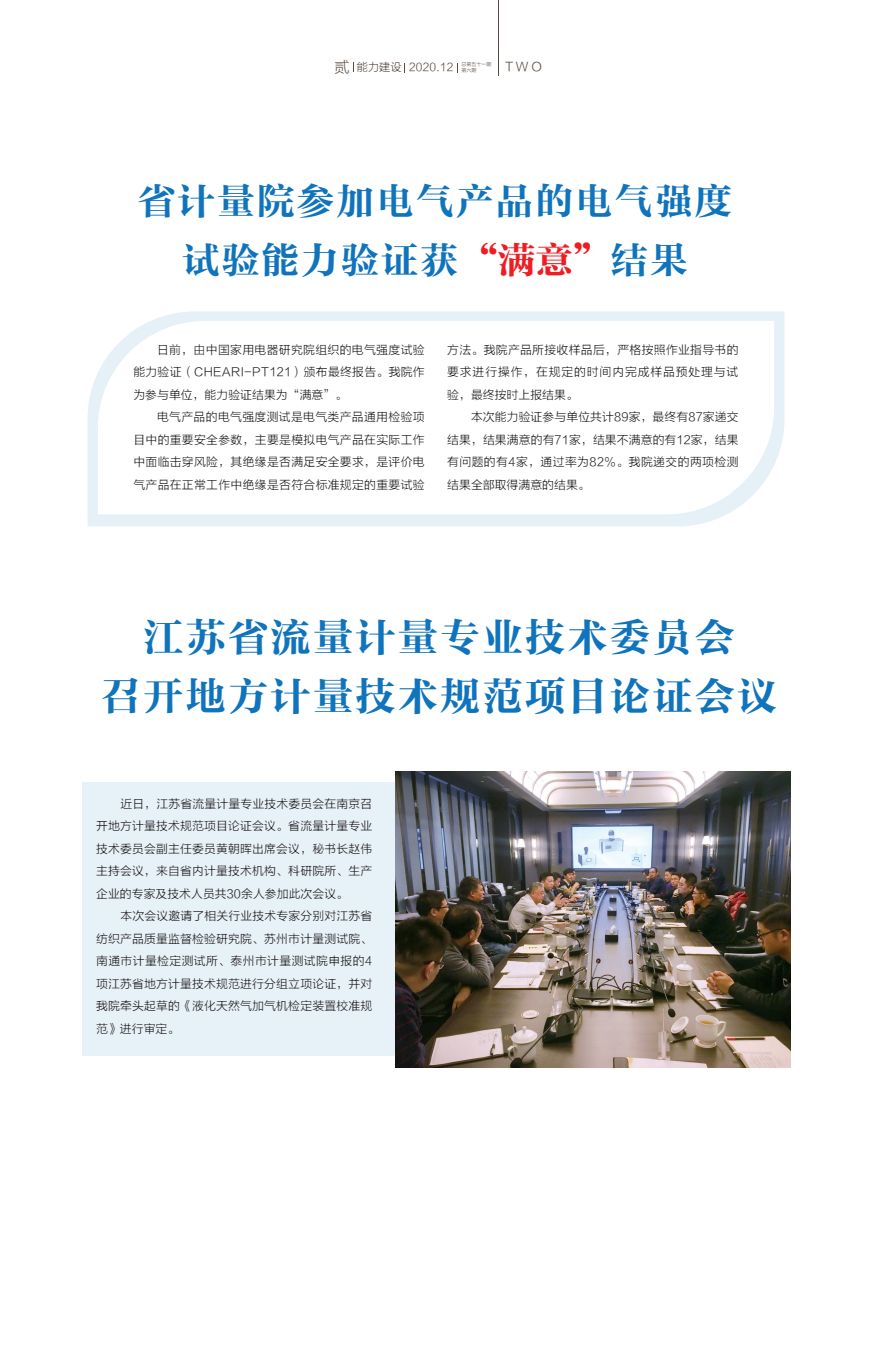
<style>
.page{position:relative;width:872px;height:1368px;background:#fff}
.page>*{position:absolute;margin:0;border:0;box-sizing:border-box;transform-origin:0 0}
.t1{font:40px/59px "FZCYSJW GB1 0";letter-spacing:.06em;color:#1074bc;text-align:center}
.t2{font:37.5px/59px "FZCYSJW GB1 0";letter-spacing:.06em;color:#1074bc;text-align:center}
.t3{font:12.5px "FZLTXHK GBK1 0";color:#5a4b42}
.t4{font:11.88px/22.5px "FZLTXHK GBK1 0";letter-spacing:.02em;color:#231f20;text-align:justify}
.t5{font:11.25px "FZLTXHK GBK1 0";color:#5a4b42}
.t6{font:5px/6px "FZLTXHK GBK1 0";color:#594a41}
.s1{font-family:"Microsoft Ya Hei";font-weight:300;font-size:15px}
.s2{color:#ee1d23}
</style>
<div class="page">
<div style="left:82px;top:783px;width:707px;height:273px;background:#e7f1f8"></div>
<svg style="left:87px;top:311px;width:697px;height:215px"></svg>
<img style="left:395px;top:771px;width:395px;height:296px">
<hr style="left:498px;top:0;width:1px;height:75px;background:#5a4b42">
<p class="t5" style="left:334px;top:61px;width:120px"><span class="s1">贰</span> 能力建设 2020.12</p>
<p class="t6" style="left:461px;top:62px;width:31px">总第五十一期第六期</p>
<p class="t3" style="left:505px;top:60px;width:38px">TWO</p>
<h2 class="t2" style="left:138px;top:173px;width:596px">省计量院参加电气产品的电气强度试验能力验证获<span class="s2">“满意”</span>结果</h2>
<p class="t4" style="left:133px;top:339px;width:293px;text-indent:24px">日前，由中国家用电器研究院组织的电气强度试验能力验证（CHEARI-PT121）颁布最终报告。我院作为参与单位，能力验证结果为“满意”。</p>
<p class="t4" style="left:133px;top:406px;width:293px;text-indent:24px">电气产品的电气强度测试是电气类产品通用检验项目中的重要安全参数，主要是模拟电气产品在实际工作中面临击穿风险，其绝缘是否满足安全要求，是评价电气产品在正常工作中绝缘是否符合标准规定的重要试验</p>
<p class="t4" style="left:447px;top:339px;width:293px">方法。我院产品所接收样品后，严格按照作业指导书的要求进行操作，在规定的时间内完成样品预处理与试验，最终按时上报结果。</p>
<p class="t4" style="left:447px;top:406px;width:293px;text-indent:24px">本次能力验证参与单位共计89家，最终有87家递交结果，结果满意的有71家，结果不满意的有12家，结果有问题的有4家，通过率为82%。我院递交的两项检测结果全部取得满意的结果。</p>
<h1 class="t1" style="left:101px;top:610px;width:678px">江苏省流量计量专业技术委员会<br>召开地方计量技术规范项目论证会议</h1>
<p class="t4" style="left:96px;top:792px;width:278px;text-indent:24px">近日，江苏省流量计量专业技术委员会在南京召开地方计量技术规范项目论证会议。省流量计量专业技术委员会副主任委员黄朝晖出席会议，秘书长赵伟主持会议，来自省内计量技术机构、科研院所、生产企业的专家及技术人员共30余人参加此次会议。</p>
<p class="t4" style="left:96px;top:905px;width:278px;text-indent:24px">本次会议邀请了相关行业技术专家分别对江苏省纺织产品质量监督检验研究院、苏州市计量测试院、南通市计量检定测试所、泰州市计量测试院申报的4项江苏省地方计量技术规范进行分组立项论证，并对我院牵头起草的《液化天然气加气机检定装置校准规范》进行审定。</p>
</div>
